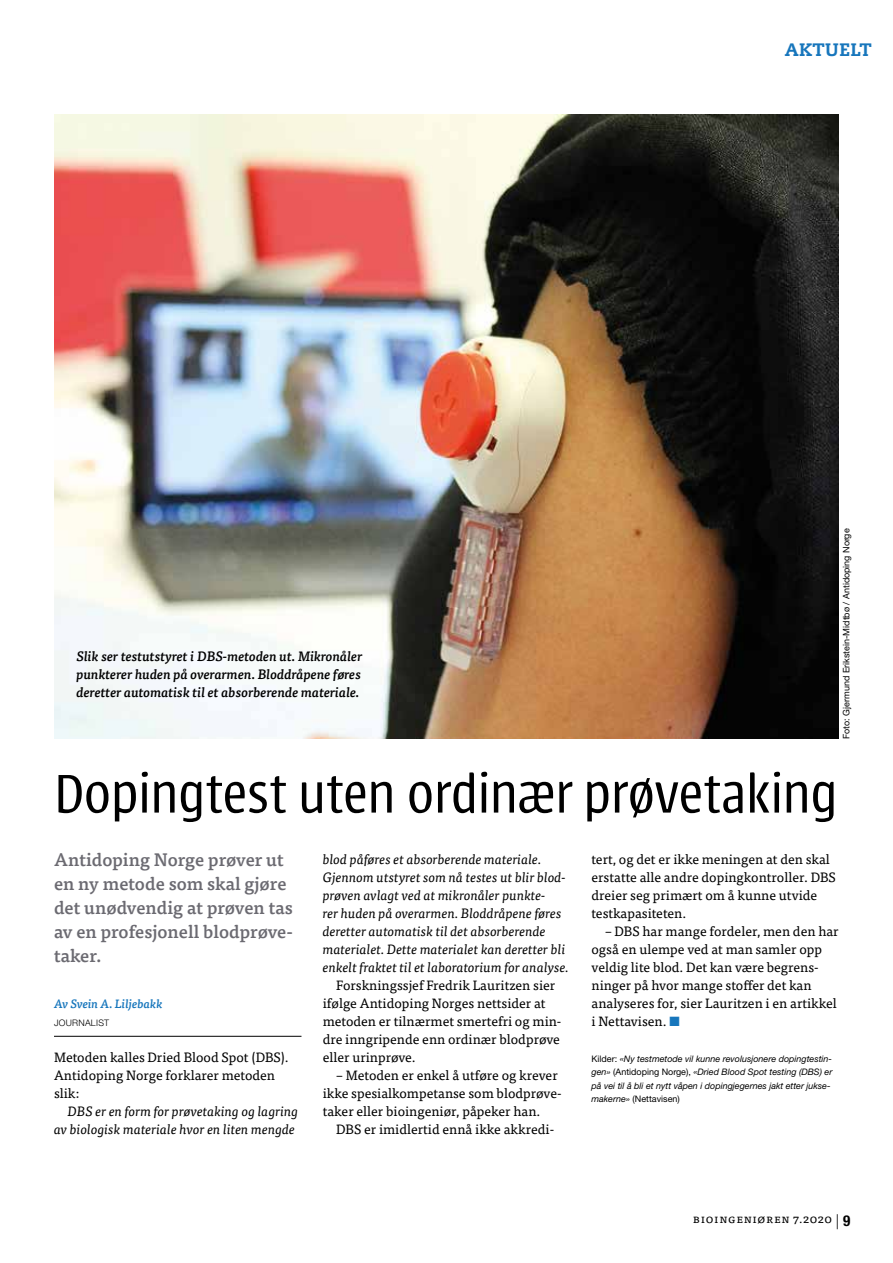
<style>
.page{position:relative;width:893px;height:1263px;background:#fff}
.page>*{position:absolute;margin:0;border:0;box-sizing:border-box;transform-origin:0 0}
.t1{font:300 60px "Urbana";letter-spacing:-.015em;color:#000}
.t2{font:500 18px/24px "Tisa Pro";color:#6b6a71}
.t3{font:800 18px "Caecilia LT Std";letter-spacing:.02em;color:#1776bc}
.t4{font:13.5px/18px "Tisa Pro";color:#000}
.t5{font:italic 13.5px/18px "Tisa Pro";color:#000;text-align:right}
.t6{font:italic 500 13.5px/18px "Tisa Pro";color:#000;text-align:justify}
.t7{font:12px "Tisa Pro";letter-spacing:.05em;color:#000}
.t8{font:italic 500 12px "Tisa Pro";color:#1776bc}
.t9{font:italic 9px/13.5px "Helvetica Neue LT Pro";color:#000}
.t10{font:9px "Helvetica Neue LT Pro";color:#000}
.t11{font:300 9px "Helvetica Neue LT Pro";letter-spacing:.03em;color:#000}
.s1{color:#1776bc}
.s2{font-style:normal}
.s3{font-family:"Helvetica Neue LT Pro";font-weight:300;font-size:15px}
.s4{font-family:"Helvetica Neue LT Pro";font-weight:700;font-stretch:condensed;font-size:15px}
</style>
<div class="page">
<img style="left:54px;top:115px;width:785px;height:624px">
<hr style="left:54px;top:1036px;width:247px;height:1px;background:#000">
<p class="t6" style="left:77px;top:646px;width:287px">Slik ser testutstyret i DBS-metoden ut. Mikronåler punkterer huden på overarmen. Bloddråpene føres deretter automatisk til et absorberende materiale.</p>
<h2 class="t3" style="left:785px;top:39px;width:88px">AKTUELT</h2>
<p class="t10" style="left:841px;top:739px;width:212px;rotate:-90deg">Foto: Gjermund Erikstein-Midtbø / Antidoping Norge</p>
<h1 class="t1" style="left:54px;top:763px;width:785px">Dopingtest uten ordinær prøvetaking</h1>
<h2 class="t2" style="left:54px;top:847px;width:241px">Antidoping Norge prøver ut en ny metode som skal gjøre det unødvendig at prøven tas av en profesjonell blodprøve&shy;taker.</h2>
<p class="t8" style="left:54px;top:995px;width:110px">Av Svein A. Liljebakk</p>
<p class="t11" style="left:54px;top:1017px;width:57px">JOURNALIST</p>
<p class="t4" style="left:54px;top:1047px;width:236px">Metoden kalles Dried Blood Spot (DBS).<br>Antidoping Norge forklarer metoden slik:</p>
<p class="t5" style="left:54px;top:1101px;width:246px">DBS er en form for prøvetaking og lagring av biologisk materiale hvor en liten mengde</p>
<p class="t5" style="left:323px;top:849px;width:247px;text-align:left">blod påføres et absorberende materiale.<br>Gjennom utstyret som nå testes ut blir blod&shy;prøven avlagt ved at mikronåler punkte-<br>rer huden på overarmen. Bloddråpene føres deretter automatisk til det absorberende materialet. Dette materialet kan deretter bli enkelt fraktet til et laboratorium for analyse.</p>
<p class="t4" style="left:323px;top:975px;width:240px;text-indent:14px">Forskningssjef Fredrik Lauritzen sier ifølge Antidoping Norges nettsider at metoden er tilnærmet smertefri og min&shy;dre inngripende enn ordinær blodprøve eller urinprøve.</p>
<p class="t4" style="left:323px;top:1065px;width:240px;text-indent:14px">– Metoden er enkel å utføre og krever ikke spesialkompetanse som blodprøve&shy;taker eller bioingeniør, påpeker han.</p>
<p class="t4" style="left:336px;top:1119px;width:219px">DBS er imidlertid ennå ikke akkredi-</p>
<p class="t4" style="left:591px;top:849px;width:246px">tert, og det er ikke meningen at den skal erstatte alle andre dopingkontroller. DBS dreier seg primært om å kunne utvide testkapasiteten.</p>
<p class="t4" style="left:591px;top:921px;width:249px;text-indent:14px">– DBS har mange fordeler, men den har også en ulempe ved at man samler opp veldig lite blod. Det kan være begrens&shy;ninger på hvor mange stoffer det kan analyseres for, sier Lauritzen i en artikkel i Nettavisen. <span class="s1">■</span></p>
<p class="t9" style="left:591px;top:1052px;width:242px"><span class="s2">Kilder:</span> «Ny testmetode vil kunne revolusjonere dopingtestin&shy;gen» <span class="s2">(Antidoping Norge),</span> «Dried Blood Spot testing (DBS) er på vei til å bli et nytt våpen i dopingjegernes jakt etter jukse&shy;makerne» <span class="s2">(Nettavisen)</span></p>
<p class="t7" style="left:693px;top:1209px;width:159px">Bioingeniøren 7.2020 <span class="s3">|</span> <span class="s4">9</span></p>
</div>
